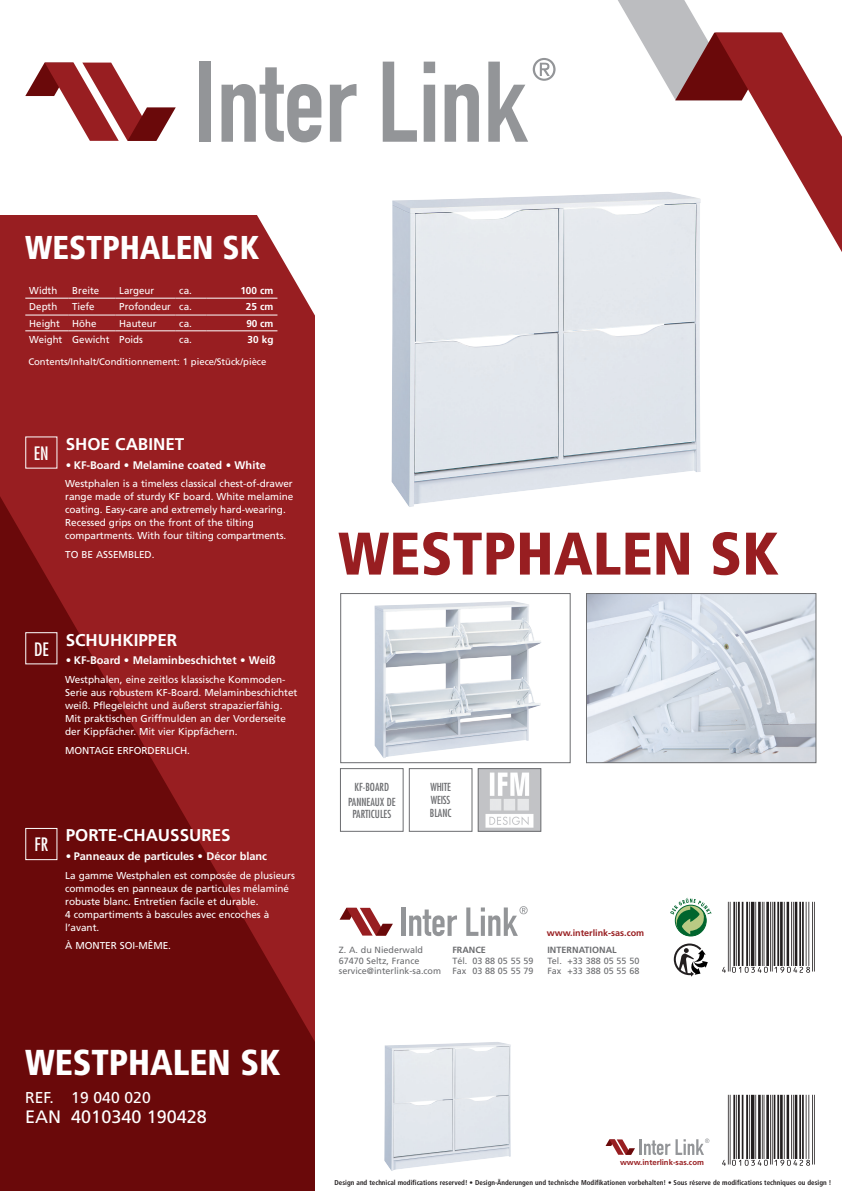
<style>
.page{position:relative;width:842px;height:1191px;background:#fff}
.page>*{position:absolute;margin:0;border:0;box-sizing:border-box;transform-origin:0 0}
.t1{font:900 condensed 60px "Frutiger";color:#981e21}
.t2{font:900 condensed 36px "Frutiger";letter-spacing:-.005em;color:#fff}
.t3{font:900 condensed 33px "Frutiger";letter-spacing:-.005em;color:#fff}
.t4{font:18px "Frutiger";color:#fff}
.t5{font:condensed 18px "Futura";color:#fff}
.t6{font:700 17px "Frutiger";color:#fff}
.t7{font:15.7px "Frutiger";color:#fff}
.t8{font:700 11px "Frutiger";color:#fff}
.t9{font:condensed 10.8px/13px "Futura";color:#6c6d70;text-align:center}
.t10{font:10px/13px "Frutiger";letter-spacing:-.005em;color:#fff}
.t11{font:700 10px "Frutiger";color:#fff}
.t12{font:9.5px "Frutiger";color:#fff}
.t13{font:9px/10.8px "Frutiger";color:#6c6d70}
.t14{font:700 9px "Frutiger";color:#981e21}
.t15{font:700 9px "Frutiger";letter-spacing:.005em;color:#6c6d70}
.t16{font:700 7.7px "Frutiger";color:#981e21}
.t17{font:700 condensed 7px "Frutiger";color:#231f20}
</style>
<div class="page">
<svg style="left:0;top:234px;width:315px;height:957px;background:#831416"></svg>
<svg style="left:241px;top:215px;width:74px;height:176px;fill:#981e21"></svg>
<svg style="left:25px;top:63px;width:151px;height:78px"></svg>
<div style="left:200px;top:62px;width:11px;height:80px;background:#939598"></div>
<svg style="left:221px;top:67px;width:100px;height:75px"></svg>
<svg style="left:330px;top:84px;width:26px;height:58px"></svg>
<svg style="left:383px;top:62px;width:34px;height:80px"></svg>
<svg style="left:424px;top:62px;width:11px;height:80px"></svg>
<svg style="left:445px;top:84px;width:34px;height:58px"></svg>
<svg style="left:488px;top:0;width:354px;height:252px"></svg>
<svg style="left:605px;top:1138px;width:104px;height:17px"></svg>
<svg style="left:340px;top:907px;width:53px;height:28px"></svg>
<hr style="left:401px;top:907px;width:4px;height:29px;background:#939598">
<svg style="left:409px;top:909px;width:48px;height:27px"></svg>
<svg style="left:466px;top:906px;width:62px;height:30px"></svg>
<svg style="left:674px;top:943px;width:34px;height:33px"></svg>
<svg style="left:670px;top:897px;width:41px;height:39px"></svg>
<img style="left:722px;top:901px;width:93px;height:72px">
<hr style="left:25px;top:298px;width:43px;height:1px;background:#fff">
<hr style="left:68px;top:298px;width:47px;height:1px;background:#fff">
<hr style="left:115px;top:298px;width:60px;height:1px;background:#fff">
<hr style="left:175px;top:298px;width:32px;height:1px;background:#fff">
<hr style="left:207px;top:298px;width:70px;height:1px;background:#fff">
<hr style="left:25px;top:315px;width:43px;height:1px;background:#fff">
<hr style="left:68px;top:315px;width:47px;height:1px;background:#fff">
<hr style="left:115px;top:315px;width:60px;height:1px;background:#fff">
<hr style="left:175px;top:315px;width:32px;height:1px;background:#fff">
<hr style="left:207px;top:315px;width:70px;height:1px;background:#fff">
<hr style="left:25px;top:330px;width:43px;height:1px;background:#fff">
<hr style="left:68px;top:330px;width:47px;height:1px;background:#fff">
<hr style="left:115px;top:330px;width:60px;height:1px;background:#fff">
<hr style="left:175px;top:330px;width:32px;height:1px;background:#fff">
<hr style="left:207px;top:330px;width:70px;height:1px;background:#fff">
<img style="left:588px;top:595px;width:226px;height:166px">
<div style="left:586px;top:593px;width:230px;height:170px;border:1px solid #6c6d70"></div>
<img style="left:375px;top:601px;width:166px;height:157px">
<div style="left:340px;top:593px;width:231px;height:170px;border:1px solid #6c6d70"></div>
<img style="left:384px;top:1042px;width:127px;height:129px">
<img style="left:722px;top:1094px;width:93px;height:72px">
<div style="left:321px;top:159px;width:454px;height:408px;background:#fff"></div>
<img style="left:391px;top:192px;width:310px;height:315px">
<div style="left:26px;top:828px;width:31px;height:32px;border:1px solid #fff"></div>
<div style="left:340px;top:768px;width:63px;height:63px;border:1px solid #6c6d70"></div>
<div style="left:409px;top:768px;width:63px;height:63px;border:1px solid #6c6d70"></div>
<img style="left:480px;top:770px;width:59px;height:59px">
<div style="left:478px;top:768px;width:63px;height:63px;border:1px solid #6c6d70"></div>
<h3 class="t3" style="left:25px;top:228px;width:235px">WESTPHALEN SK</h3>
<p class="t10" style="left:29px;top:284px;width:30px">Width</p>
<p class="t10" style="left:72px;top:284px;width:28px">Breite</p>
<p class="t10" style="left:119px;top:284px;width:37px">Largeur</p>
<p class="t10" style="left:179px;top:284px;width:14px">ca.</p>
<p class="t11" style="left:240px;top:285px;width:35px">100 cm</p>
<p class="t10" style="left:29px;top:300px;width:30px">Depth</p>
<p class="t10" style="left:72px;top:300px;width:24px">Tiefe</p>
<p class="t10" style="left:119px;top:300px;width:74px">Profondeur ca.</p>
<p class="t11" style="left:246px;top:300px;width:29px">25 cm</p>
<p class="t10" style="left:29px;top:317px;width:69px">Height Höhe</p>
<p class="t10" style="left:119px;top:317px;width:39px">Hauteur</p>
<p class="t10" style="left:179px;top:317px;width:14px">ca.</p>
<p class="t11" style="left:247px;top:317px;width:28px">90 cm</p>
<p class="t10" style="left:29px;top:332px;width:115px">Weight Gewicht Poids</p>
<p class="t10" style="left:179px;top:332px;width:14px">ca.</p>
<p class="t11" style="left:248px;top:333px;width:27px">30 kg</p>
<p class="t12" style="left:28px;top:356px;width:240px">Contents/Inhalt/Conditionnement: 1 piece/Stück/pièce</p>
<h3 class="t5" style="left:34px;top:442px;width:16px">EN</h3>
<h3 class="t6" style="left:66px;top:434px;width:120px">SHOE CABINET</h3>
<p class="t8" style="left:66px;top:458px;width:202px">• KF-Board • Melamine coated • White</p>
<p class="t10" style="left:65px;top:477px;width:230px">Westphalen is a timeless classical chest-of-drawer range made of sturdy KF board. White melamine coating. Easy-care and extremely hard-wearing.<br>Recessed grips on the front of the tilting compartments. With four tilting compartments.</p>
<p class="t10" style="left:65px;top:548px;width:91px">TO BE ASSEMBLED.</p>
<h3 class="t5" style="left:34px;top:637px;width:16px">DE</h3>
<h3 class="t6" style="left:66px;top:630px;width:113px">SCHUHKIPPER</h3>
<p class="t8" style="left:66px;top:654px;width:211px">• KF-Board • Melaminbeschichtet • Weiß</p>
<p class="t10" style="left:65px;top:673px;width:234px">Westphalen, eine zeitlos klassische Kommoden-Serie aus robustem KF-Board. Melaminbeschichtet weiß. Pflegeleicht und äußerst strapazierfähig.<br>Mit praktischen Griffmulden an der Vorderseite der Kippfächer. Mit vier Kippfächern.</p>
<p class="t10" style="left:65px;top:743px;width:126px">MONTAGE ERFORDERLICH.</p>
<h3 class="t5" style="left:35px;top:833px;width:15px">FR</h3>
<h3 class="t6" style="left:66px;top:825px;width:167px">PORTE-CHAUSSURES</h3>
<p class="t8" style="left:66px;top:849px;width:203px">• Panneaux de particules • Décor blanc</p>
<p class="t10" style="left:65px;top:868px;width:231px">La gamme Westphalen est composée de plusieurs commodes en panneaux de particules mélaminé robuste blanc. Entretien facile et durable.<br>4 compartiments à bascules avec encoches à l’avant.</p>
<p class="t10" style="left:65px;top:939px;width:107px">À MONTER SOI-MÊME.</p>
<h2 class="t2" style="left:25px;top:1041px;width:257px">WESTPHALEN SK</h2>
<h3 class="t7" style="left:25px;top:1087px;width:127px">REF. 19 040 020</h3>
<h3 class="t4" style="left:25px;top:1105px;width:183px">EAN 4010340 190428</h3>
<h1 class="t1" style="left:338px;top:517px;width:442px">WESTPHALEN SK</h1>
<p class="t9" style="left:348px;top:779px;width:49px;line-height:14.8px">KF-BOARD<br>PANNEAUX DE</p>
<p class="t9" style="left:352px;top:807px;width:40px">PARTICULES</p>
<p class="t9" style="left:430px;top:780px;width:23px;text-align:justify">WHITE WEISS BLANC</p>
<p class="t13" style="left:339px;top:944px;width:104px">Z. A. du Niederwald<br>67470 Seltz, France service@interlink-sa.com</p>
<p class="t15" style="left:452px;top:944px;width:35px">FRANCE</p>
<p class="t13" style="left:452px;top:955px;width:83px">Tél. 03 88 05 55 59<br>Fax 03 88 05 55 79</p>
<p class="t14" style="left:547px;top:928px;width:99px">www.interlink-sas.com</p>
<p class="t15" style="left:547px;top:944px;width:71px">INTERNATIONAL</p>
<p class="t13" style="left:547px;top:955px;width:94px">Tel. +33 388 05 55 50<br>Fax +33 388 05 55 68</p>
<p class="t16" style="left:620px;top:1158px;width:85px">www.interlink-sas.com</p>
<p class="t17" style="left:334px;top:1178px;width:498px">Design and technical modifications reserved! • Design-Änderungen und technische Modifikationen vorbehalten! • Sous réserve de modifications techniques ou design !</p>
</div>
